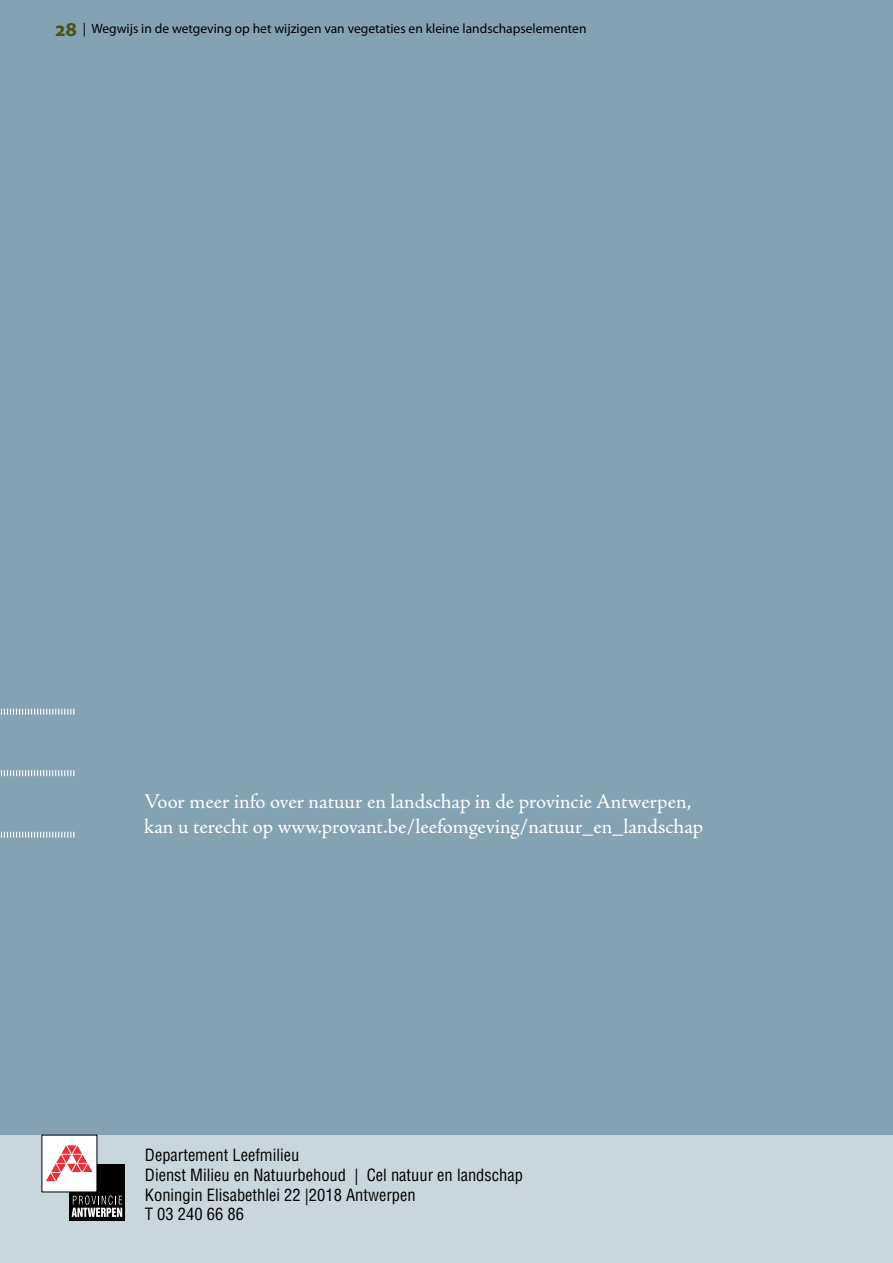
<style>
.page{position:relative;width:893px;height:1263px;background:#fff}
.page>*{position:absolute;margin:0;border:0;box-sizing:border-box;transform-origin:0 0}
.t1{font:21px/25.2px "Adobe Jenson Pro";letter-spacing:-.005em;color:#fff}
.t2{font:condensed 16.5px/19.8px "Helvetica";color:#000}
.t3{font:13.5px "Myriad Pro";color:#000}
.s1{font-weight:700;font-size:21px;color:#4b5519}
</style>
<div class="page">
<div style="left:0;top:0;width:893px;height:1140px;background:#83a2b2"></div>
<div style="left:0;top:1135px;width:893px;height:128px;background:#cad6dd"></div>
<svg style="left:1px;top:770px;width:73px;height:6px"></svg>
<svg style="left:1px;top:709px;width:73px;height:6px"></svg>
<svg style="left:1px;top:832px;width:73px;height:6px"></svg>
<div style="left:69px;top:1164px;width:55px;height:56px;background:#000"></div>
<svg style="left:41px;top:1187px;width:84px;height:30px"></svg>
<div style="left:42px;top:1135px;width:55px;height:57px;background:#fff"></div>
<svg style="left:46px;top:1145px;width:46px;height:36px"></svg>
<p class="t3" style="left:56px;top:20px;width:532px"><span class="s1">28</span> | Wegwijs in de wetgeving op het wijzigen van vegetaties en kleine landschapselementen</p>
<p class="t1" style="left:144px;top:789px;width:560px">Voor meer info over natuur en landschap in de provincie Antwerpen, kan u terecht op www.provant.be/leefomgeving/natuur_en_landschap</p>
<p class="t2" style="left:145px;top:1145px;width:380px">Departement Leefmilieu<br>Dienst Milieu en Natuurbehoud | Cel natuur en landschap Koningin Elisabethlei 22 |2018 Antwerpen<br>T 03 240 66 86</p>
</div>
